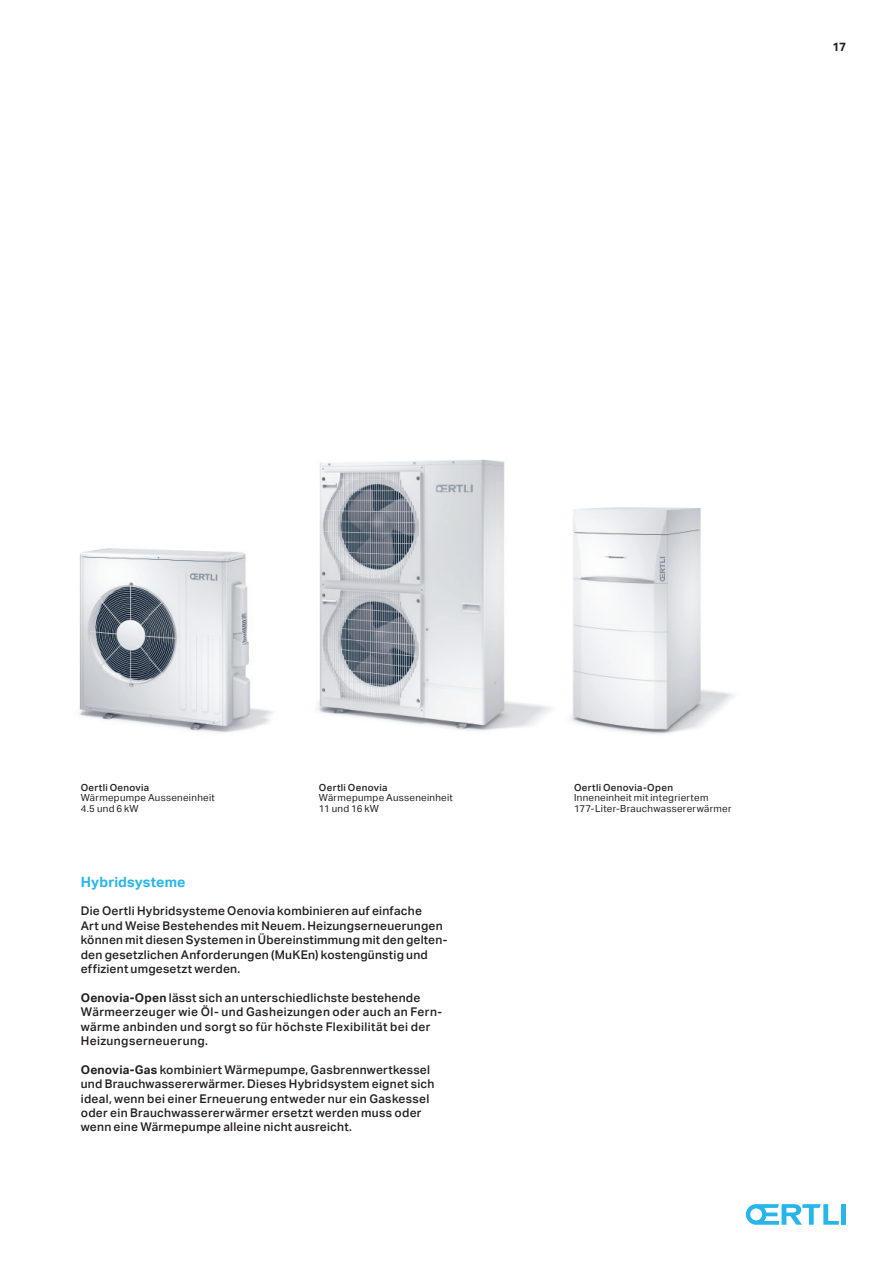
<style>
.page{position:relative;width:893px;height:1263px;background:#fff}
.page>*{position:absolute;margin:0;border:0;box-sizing:border-box;transform-origin:0 0}
.t1{font:700 14.1px "Aktiv Grotesk";letter-spacing:.01em;color:#26b6ea}
.t2{font:500 12px/14.4px "Aktiv Grotesk";letter-spacing:.02em;color:#231f20}
.t3{font:700 12px "Aktiv Grotesk";color:#231f20}
.t4{font:9.75px/10.8px "Aktiv Grotesk";letter-spacing:.03em;color:#231f20}
.t5{font:500 9.75px "Aktiv Grotesk";letter-spacing:.03em;color:#231f20}
.s1{font-weight:700}
</style>
<div class="page">
<div style="left:841px;top:1204px;width:5px;height:21px;background:#26b6ea"></div>
<svg style="left:746px;top:1204px;width:93px;height:21px"></svg>
<img style="left:570px;top:507px;width:165px;height:227px">
<img style="left:79px;top:548px;width:194px;height:185px">
<img style="left:316px;top:459px;width:235px;height:272px">
<p class="t3" style="left:832px;top:40px;width:15px">17</p>
<p class="t5" style="left:81px;top:781px;width:70px">Oertli Oenovia</p>
<p class="t4" style="left:81px;top:793px;width:136px">Wärmepumpe Ausseneinheit<br>4.5 und 6 kW</p>
<p class="t5" style="left:319px;top:781px;width:70px">Oertli Oenovia</p>
<p class="t4" style="left:319px;top:793px;width:136px">Wärmepumpe Ausseneinheit<br>11 und 16 kW</p>
<p class="t1" style="left:81px;top:873px;width:106px">Hybridsysteme</p>
<p class="t2" style="left:81px;top:904px;width:368px">Die Oertli Hybridsysteme Oenovia kombinieren auf einfache<br>Art und Weise Bestehendes mit Neuem. Heizungserneuerungen können mit diesen Systemen in Übereinstimmung mit den gelten&shy;den gesetzlichen Anforderungen (MuKEn) kostengünstig und effizient umgesetzt werden.</p>
<p class="t2" style="left:81px;top:990px;width:363px"><span class="s1">Oenovia-Open</span> lässt sich an unterschiedlichste bestehende Wärmeerzeuger wie Öl- und Gasheizungen oder auch an Fern&shy;wärme anbinden und sorgt so für höchste Flexibilität bei der Heizungserneuerung.</p>
<p class="t2" style="left:81px;top:1062px;width:355px"><span class="s1">Oenovia-Gas</span> kombiniert Wärmepumpe, Gasbrennwertkessel und Brauchwassererwärmer. Dieses Hybridsystem eignet sich ideal, wenn bei einer Erneuerung entweder nur ein Gaskessel oder ein Brauchwassererwärmer ersetzt werden muss oder wenn eine Wärmepumpe alleine nicht ausreicht.</p>
<p class="t5" style="left:574px;top:781px;width:100px">Oertli Oenovia-Open</p>
<p class="t4" style="left:574px;top:793px;width:159px">Inneneinheit mit integriertem<br>177-Liter-Brauchwassererwärmer</p>
</div>
